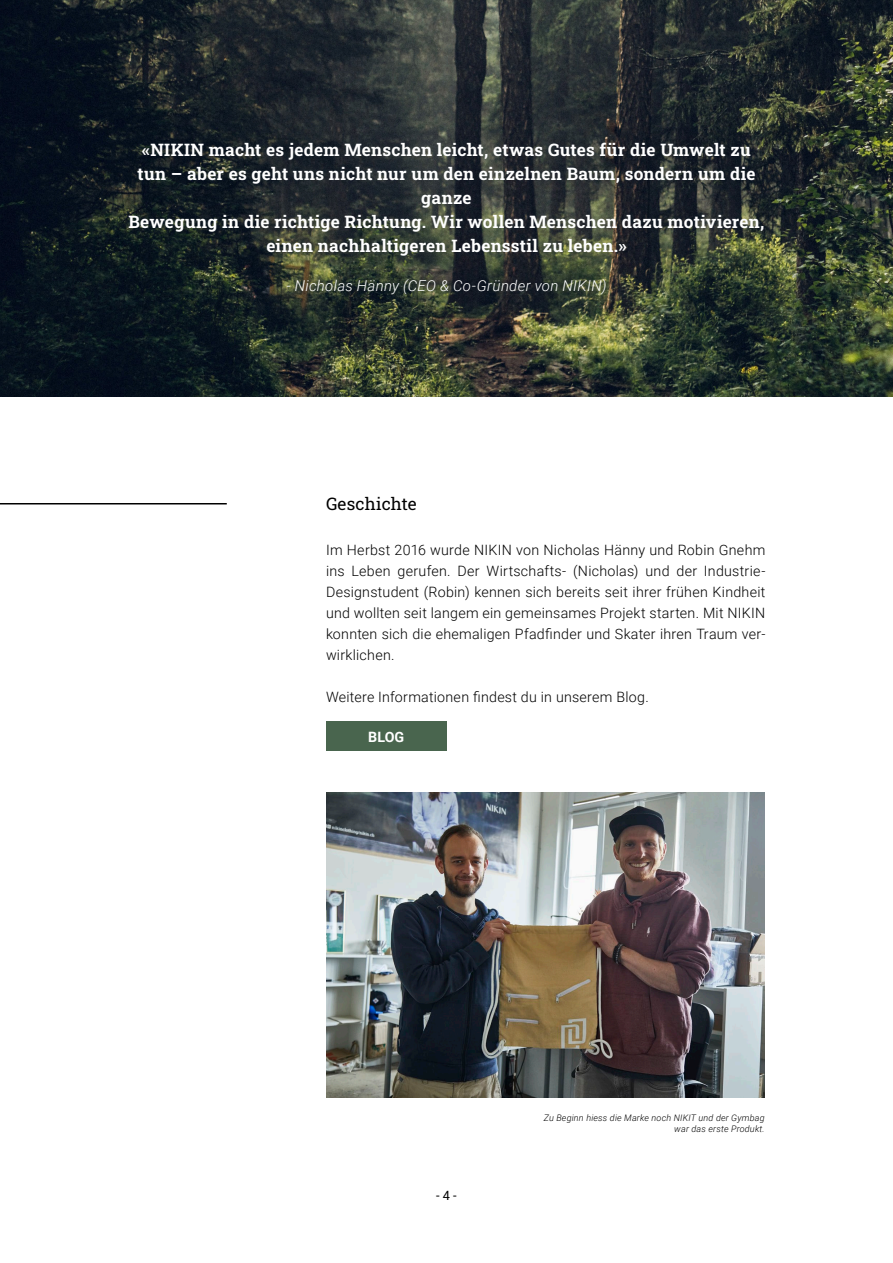
<style>
.page{position:relative;width:893px;height:1263px;background:#fff}
.page>*{position:absolute;margin:0;border:0;box-sizing:border-box;transform-origin:0 0}
.t1{font:700 17.25px/24px "Roboto Slab";letter-spacing:.015em;color:#fff;text-align:center}
.t2{font:17.25px "Roboto Slab";letter-spacing:.01em;color:#000}
.t3{font:italic 300 15px "Roboto";letter-spacing:.02em;color:#fff}
.t4{font:300 14.25px/21px "Roboto";letter-spacing:.02em;color:#000;text-align:justify}
.t5{font:700 14.25px "Roboto";color:#fff}
.t6{font:12.75px "Roboto";color:#000}
.t7{font:italic 300 9px/10.8px "Roboto";letter-spacing:.02em;color:#000;text-align:right}
</style>
<div class="page">
<img style="left:0;top:0;width:893px;height:396px">
<hr style="left:0;top:503px;width:227px;height:1px;background:#000">
<img style="left:327px;top:792px;width:438px;height:305px">
<div style="left:326px;top:721px;width:120px;height:29px;background:#49654e"></div>
<p class="t1" style="left:129px;top:137px;width:637px">«NIKIN macht es jedem Menschen leicht, etwas Gutes für die Umwelt zu tun – aber es geht uns nicht nur um den einzelnen Baum, sondern um die ganze<br>Bewegung in die richtige Richtung. Wir wollen Menschen dazu motivieren, einen nachhaltigeren Lebensstil zu leben.»</p>
<p class="t3" style="left:286px;top:275px;width:322px">- Nicholas Hänny (CEO &amp; Co-Gründer von NIKIN)</p>
<p class="t2" style="left:326px;top:492px;width:92px">Geschichte</p>
<p class="t4" style="left:326px;top:539px;width:441px">Im Herbst 2016 wurde NIKIN von Nicholas Hänny und Robin Gnehm ins Leben gerufen. Der Wirtschafts- (Nicholas) und der Industrie-Designstudent (Robin) kennen sich bereits seit ihrer frühen Kindheit und wollten seit langem ein gemeinsames Projekt starten. Mit NIKIN konnten sich die ehemaligen Pfadfinder und Skater ihren Traum ver&shy;wirklichen.</p>
<p class="t4" style="left:326px;top:686px;width:324px">Weitere Informationen findest du in unserem Blog.</p>
<p class="t5" style="left:368px;top:726px;width:37px">BLOG</p>
<p class="t6" style="left:436px;top:1187px;width:22px">- 4 -</p>
<p class="t7" style="left:544px;top:1112px;width:222px">Zu Beginn hiess die Marke noch NIKIT und der Gymbag war das erste Produkt.</p>
</div>
